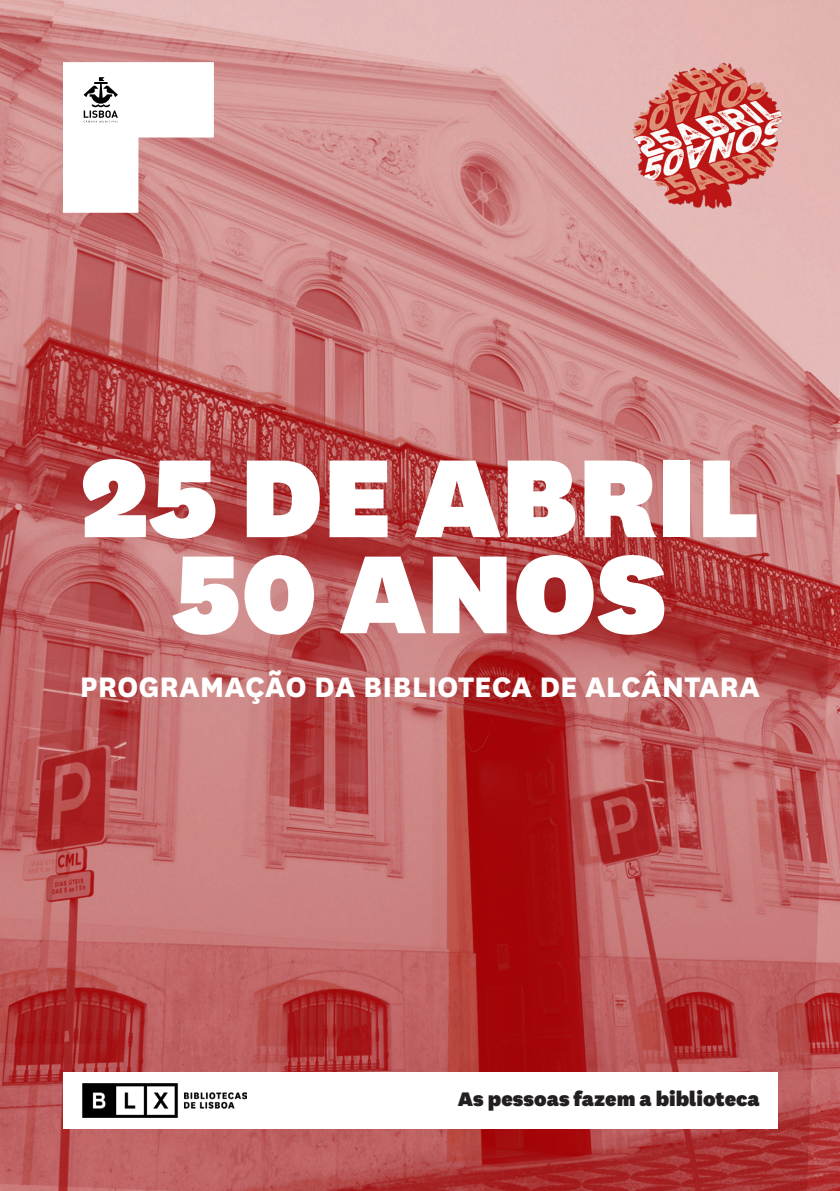
<style>
.page{position:relative;width:840px;height:1191px;background:#fff}
.page>*{position:absolute;margin:0;border:0;box-sizing:border-box;transform-origin:0 0}
.t1{font:900 130px "National";color:#fff}
.t2{font:800 33px "National";color:#fff}
.t3{font:900 23px "National";color:#231f20}
</style>
<div class="page">
<img style="left:0;top:0;width:839px;height:1191px">
<div style="left:63px;top:1072px;width:714px;height:57px;background:#fff"></div>
<img style="left:631px;top:62px;width:153px;height:148px">
<svg style="left:63px;top:62px;width:151px;height:151px"></svg>
<img style="left:82px;top:1083px;width:165px;height:34px">
<p class="t1" style="left:80px;top:407px;width:680px">25 DE ABRIL</p>
<p class="t1" style="left:172px;top:503px;width:496px">50 ANOS</p>
<p class="t2" style="left:80px;top:663px;width:681px">PROGRAMAÇÃO DA BIBLIOTECA DE ALCÂNTARA</p>
<p class="t3" style="left:457px;top:1082px;width:303px">As pessoas fazem a biblioteca</p>
</div>
